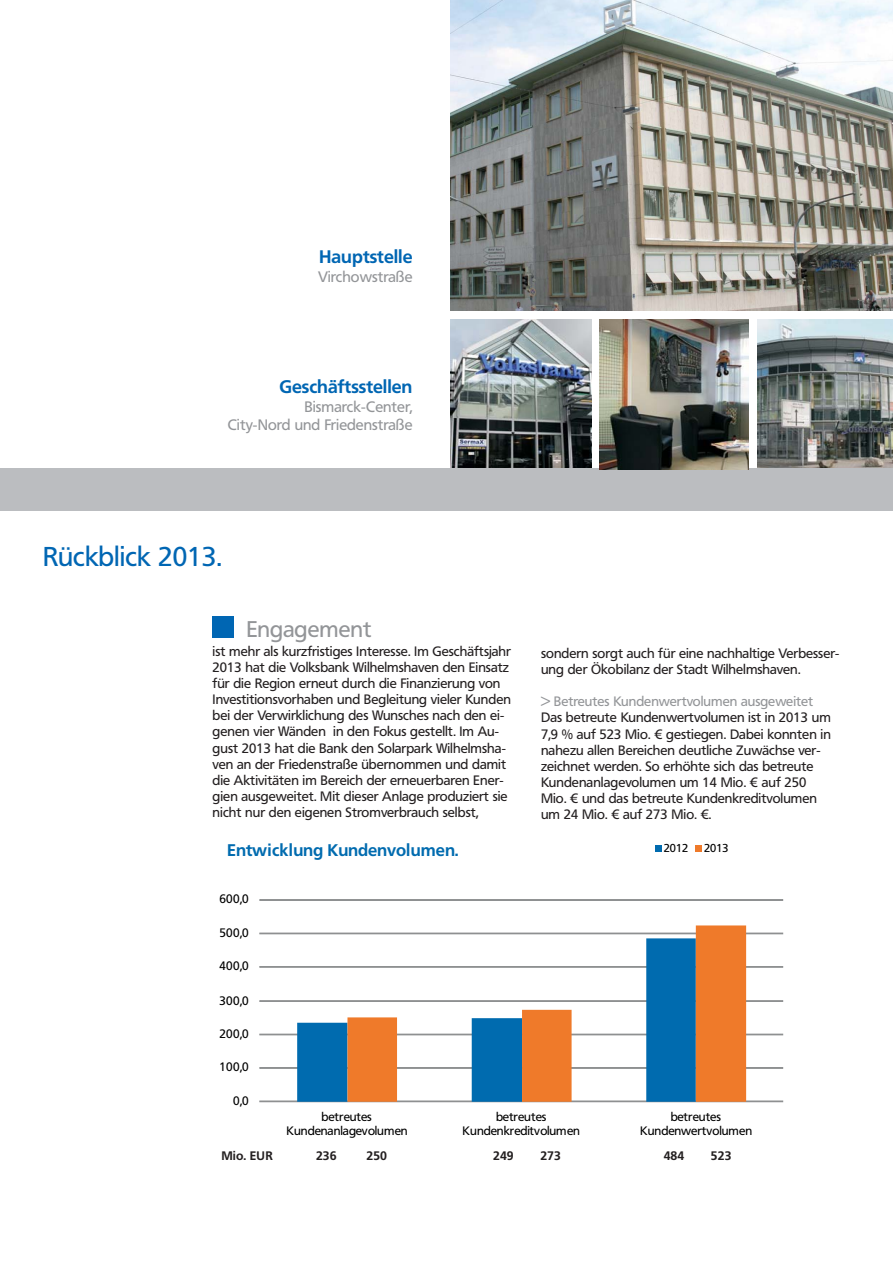
<style>
.page{position:relative;width:893px;height:1263px;background:#fff}
.page>*{position:absolute;margin:0;border:0;box-sizing:border-box;transform-origin:0 0}
.t1{font:27px "Frutiger VR";color:#0066b3}
.t2{font:22.5px "Frutiger VR";color:#939598}
.t3{font:700 18px "Frutiger VR";color:#0066b3}
.t4{font:700 16.65px "Frutiger VR";letter-spacing:.005em;color:#006baf}
.t5{font:15px/18px "Frutiger VR";color:#939598;text-align:right}
.t6{font:13.5px/16.2px "Frutiger VR";color:#231f20}
.t7{font:13.5px "Frutiger VR";color:#939598}
.t8{font:700 12.3px "Frutiger VR";color:#231f20}
.t9{font:12.15px/14.4px "Frutiger VR";color:#000;text-align:center}
.t10{font:11.4px "Frutiger VR";letter-spacing:-.005em;color:#000}
</style>
<div class="page">
<div style="left:259px;top:1101px;width:524px;height:1px;border:1px solid #8e9091"></div>
<div style="left:259px;top:1067px;width:524px;height:2px;border:1px solid #8e9091"></div>
<div style="left:259px;top:1034px;width:524px;height:1px;border:1px solid #8e9091"></div>
<div style="left:259px;top:1000px;width:524px;height:2px;border:1px solid #8e9091"></div>
<div style="left:259px;top:966px;width:524px;height:2px;border:1px solid #8e9091"></div>
<div style="left:259px;top:933px;width:524px;height:1px;border:1px solid #8e9091"></div>
<div style="left:259px;top:899px;width:524px;height:2px;border:1px solid #8e9091"></div>
<svg style="left:297px;top:966px;width:50px;height:136px;fill:#006baf"></svg>
<svg style="left:347px;top:925px;width:399px;height:177px"></svg>
<div style="left:654px;top:845px;width:7px;height:7px;background:#006baf"></div>
<div style="left:695px;top:845px;width:7px;height:7px;background:#ef7a2a"></div>
<div style="left:0;top:468px;width:892px;height:42px;background:#bbbdc0"></div>
<div style="left:213px;top:617px;width:21px;height:21px;background:#0066b3"></div>
<img style="left:451px;top:319px;width:140px;height:149px">
<img style="left:451px;top:0;width:441px;height:311px">
<img style="left:599px;top:319px;width:149px;height:151px">
<img style="left:757px;top:319px;width:135px;height:149px">
<h3 class="t3" style="left:319px;top:249px;width:95px">Hauptstelle</h3>
<p class="t5" style="left:318px;top:269px;width:96px">Virchowstraße</p>
<h3 class="t3" style="left:279px;top:379px;width:135px">Geschäftsstellen</h3>
<p class="t5" style="left:228px;top:399px;width:186px">Bismarck-Center,<br>City-Nord und Friedenstraße</p>
<h1 class="t1" style="left:43px;top:545px;width:180px">Rückblick 2013.</h1>
<h2 class="t2" style="left:246px;top:620px;width:127px">Engagement</h2>
<p class="t6" style="left:213px;top:644px;width:300px">ist mehr als kurzfristiges Interesse. Im Geschäftsjahr 2013 hat die Volksbank Wilhelmshaven den Einsatz für die Region erneut durch die Finanzierung von Investitionsvorhaben und Begleitung vieler Kunden bei der Verwirklichung des Wunsches nach den ei&shy;genen vier Wänden in den Fokus gestellt. Im Au&shy;gust 2013 hat die Bank den Solarpark Wilhelmsha&shy;ven an der Friedenstraße übernommen und damit die Aktivitäten im Bereich der erneuerbaren Ener&shy;gien ausgeweitet. Mit dieser Anlage produziert sie nicht nur den eigenen Stromverbrauch selbst,</p>
<p class="t6" style="left:541px;top:646px;width:300px">sondern sorgt auch für eine nachhaltige Verbesser&shy;ung der Ökobilanz der Stadt Wilhelmshaven.</p>
<p class="t7" style="left:541px;top:696px;width:274px">&gt; Betreutes Kundenwertvolumen ausgeweitet</p>
<p class="t6" style="left:541px;top:711px;width:291px">Das betreute Kundenwertvolumen ist in 2013 um 7,9 % auf 523 Mio. € gestiegen. Dabei konnten in nahezu allen Bereichen deutliche Zuwächse ver&shy;zeichnet werden. So erhöhte sich das betreute Kundenanlagevolumen um 14 Mio. € auf 250<br>Mio. € und das betreute Kundenkreditvolumen um 24 Mio. € auf 273 Mio. €.</p>
<p class="t4" style="left:227px;top:844px;width:233px">Entwicklung Kundenvolumen.</p>
<p class="t10" style="left:663px;top:843px;width:26px">2012</p>
<p class="t10" style="left:704px;top:843px;width:26px">2013</p>
<p class="t9" style="left:219px;top:893px;width:31px">600,0</p>
<p class="t9" style="left:219px;top:926px;width:31px">500,0</p>
<p class="t9" style="left:219px;top:960px;width:31px">400,0</p>
<p class="t9" style="left:219px;top:994px;width:31px">300,0</p>
<p class="t9" style="left:219px;top:1028px;width:31px">200,0</p>
<p class="t9" style="left:219px;top:1061px;width:31px">100,0</p>
<p class="t9" style="left:233px;top:1094px;width:17px">0,0</p>
<p class="t9" style="left:286px;top:1110px;width:123px">betreutes<br>Kundenanlagevolumen</p>
<p class="t9" style="left:462px;top:1110px;width:119px">betreutes<br>Kundenkreditvolumen</p>
<p class="t9" style="left:640px;top:1110px;width:113px">betreutes<br>Kundenwertvolumen</p>
<p class="t8" style="left:221px;top:1151px;width:53px">Mio. EUR</p>
<p class="t8" style="left:316px;top:1151px;width:22px">236</p>
<p class="t8" style="left:366px;top:1151px;width:22px">250</p>
<p class="t8" style="left:493px;top:1151px;width:22px">249</p>
<p class="t8" style="left:540px;top:1151px;width:22px">273</p>
<p class="t8" style="left:663px;top:1151px;width:22px">484</p>
<p class="t8" style="left:711px;top:1151px;width:22px">523</p>
</div>
